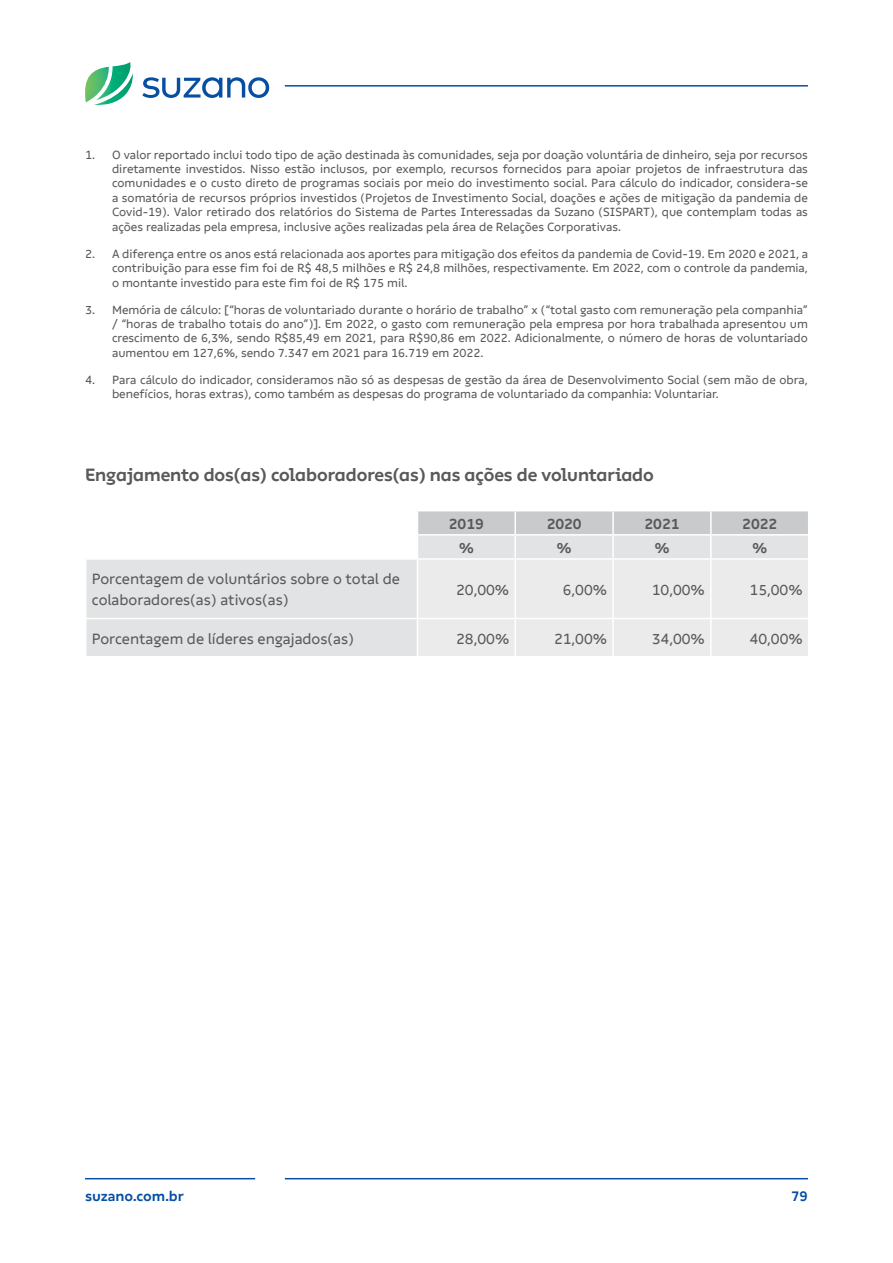
<style>
.page{position:relative;width:893px;height:1263px;background:#fff}
.page>*{position:absolute;margin:0;border:0;box-sizing:border-box;transform-origin:0 0}
.t1{font:700 18px "Suzano Display";color:#58595b}
.t2{font:15px/21px "Suzano Text";color:#58595b}
.t3{font:700 15px "Suzano Text";color:#58595b}
.t4{font:700 14.25px "Suzano Text";color:#074fa3}
.t5{font:12px/14.4px "Suzano Text";color:#58595b;text-align:justify}
</style>
<div class="page">
<hr style="left:285px;top:85px;width:523px;height:2px;background:#074fa3">
<hr style="left:85px;top:1178px;width:170px;height:1px;background:#074fa3">
<hr style="left:285px;top:1178px;width:523px;height:1px;background:#074fa3">
<svg style="left:85px;top:62px;width:48px;height:43px"></svg>
<svg style="left:142px;top:77px;width:127px;height:21px"></svg>
<div style="left:87px;top:560px;width:330px;height:96px;background:#e2e3e4"></div>
<svg style="left:418px;top:511px;width:390px;height:145px;background:#e4e5e6"></svg>
<hr style="left:417px;top:558px;width:98px;height:2px;background:#fff">
<hr style="left:515px;top:558px;width:98px;height:2px;background:#fff">
<hr style="left:514px;top:560px;width:2px;height:58px;background:#fff">
<hr style="left:613px;top:558px;width:98px;height:2px;background:#fff">
<hr style="left:612px;top:560px;width:2px;height:58px;background:#fff">
<hr style="left:711px;top:558px;width:98px;height:2px;background:#fff">
<hr style="left:710px;top:560px;width:2px;height:58px;background:#fff">
<hr style="left:85px;top:618px;width:332px;height:1px;background:#fff">
<hr style="left:417px;top:618px;width:98px;height:1px;background:#fff">
<hr style="left:515px;top:618px;width:98px;height:1px;background:#fff">
<hr style="left:514px;top:619px;width:2px;height:37px;background:#fff">
<hr style="left:613px;top:618px;width:98px;height:1px;background:#fff">
<hr style="left:612px;top:619px;width:2px;height:37px;background:#fff">
<hr style="left:711px;top:618px;width:98px;height:1px;background:#fff">
<hr style="left:710px;top:619px;width:2px;height:37px;background:#fff">
<p class="t5" style="left:112px;top:147px;width:697px;text-indent:-27px">1. O valor reportado inclui todo tipo de ação destinada às comunidades, seja por doação voluntária de dinheiro, seja por recursos diretamente investidos. Nisso estão inclusos, por exemplo, recursos fornecidos para apoiar projetos de infraestrutura das comunidades e o custo direto de programas sociais por meio do investimento social. Para cálculo do indicador, considera-se a somatória de recursos próprios investidos (Projetos de Investimento Social, doações e ações de mitigação da pandemia de Covid-19). Valor retirado dos relatórios do Sistema de Partes Interessadas da Suzano (SISPART), que contemplam todas as ações realizadas pela empresa, inclusive ações realizadas pela área de Relações Corporativas.</p>
<p class="t5" style="left:112px;top:246px;width:697px;text-indent:-27px">2. A diferença entre os anos está relacionada aos aportes para mitigação dos efeitos da pandemia de Covid-19. Em 2020 e 2021, a contribuição para esse fim foi de R$ 48,5 milhões e R$ 24,8 milhões, respectivamente. Em 2022, com o controle da pandemia, o montante investido para este fim foi de R$ 175 mil.</p>
<p class="t5" style="left:112px;top:302px;width:697px;text-indent:-27px">3. Memória de cálculo: [“horas de voluntariado durante o horário de trabalho” x (“total gasto com remuneração pela companhia” / “horas de trabalho totais do ano”)]. Em 2022, o gasto com remuneração pela empresa por hora trabalhada apresentou um crescimento de 6,3%, sendo R$85,49 em 2021, para R$90,86 em 2022. Adicionalmente, o número de horas de voluntariado aumentou em 127,6%, sendo 7.347 em 2021 para 16.719 em 2022.</p>
<p class="t5" style="left:112px;top:373px;width:697px;text-indent:-27px">4. Para cálculo do indicador, consideramos não só as despesas de gestão da área de Desenvolvimento Social (sem mão de obra, benefícios, horas extras), como também as despesas do programa de voluntariado da companhia: Voluntariar.</p>
<h1 class="t1" style="left:85px;top:464px;width:570px">Engajamento dos(as) colaboradores(as) nas ações de voluntariado</h1>
<p class="t3" style="left:449px;top:515px;width:37px">2019</p>
<p class="t3" style="left:547px;top:515px;width:37px">2020</p>
<p class="t3" style="left:644px;top:515px;width:37px">2021</p>
<p class="t3" style="left:742px;top:515px;width:37px">2022</p>
<p class="t3" style="left:459px;top:539px;width:17px">%</p>
<p class="t3" style="left:556px;top:539px;width:17px">%</p>
<p class="t3" style="left:654px;top:539px;width:17px">%</p>
<p class="t3" style="left:752px;top:539px;width:17px">%</p>
<p class="t2" style="left:92px;top:568px;width:310px">Porcentagem de voluntários sobre o total de colaboradores(as) ativos(as)</p>
<p class="t2" style="left:456px;top:579px;width:55px">20,00%</p>
<p class="t2" style="left:563px;top:579px;width:46px">6,00%</p>
<p class="t2" style="left:652px;top:579px;width:55px">10,00%</p>
<p class="t2" style="left:750px;top:579px;width:55px">15,00%</p>
<p class="t2" style="left:92px;top:628px;width:264px">Porcentagem de líderes engajados(as)</p>
<p class="t2" style="left:456px;top:628px;width:55px">28,00%</p>
<p class="t2" style="left:554px;top:628px;width:55px">21,00%</p>
<p class="t2" style="left:652px;top:628px;width:55px">34,00%</p>
<p class="t2" style="left:750px;top:628px;width:55px">40,00%</p>
<p class="t4" style="left:85px;top:1187px;width:100px">suzano.com.br</p>
<p class="t4" style="left:791px;top:1187px;width:18px">79</p>
</div>
